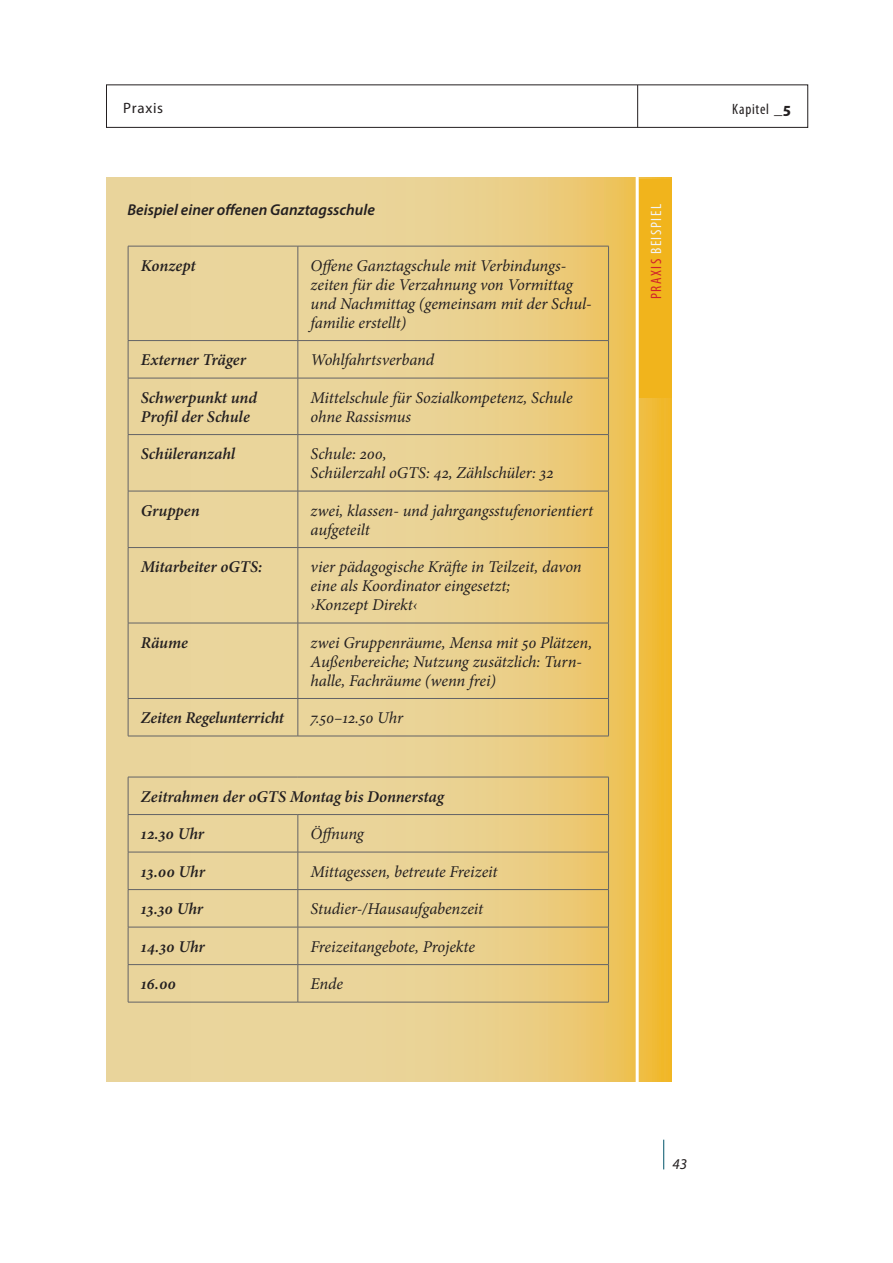
<style>
.page{position:relative;width:893px;height:1263px;background:#fff}
.page>*{position:absolute;margin:0;border:0;box-sizing:border-box;transform-origin:0 0}
.t1{font:italic 16.5px/19px "Minion Pro";letter-spacing:-.005em;color:#231f20}
.t2{font:italic 600 16.5px/19px "Minion Pro";letter-spacing:-.005em;color:#231f20}
.t3{font:italic 600 15.75px "Myriad Pro";color:#231f20}
.t4{font:condensed 15px "Myriad Pro";letter-spacing:.1em;color:#f2f3f4}
.t5{font:condensed 15px "Myriad Pro";letter-spacing:.05em;color:#231f20}
.t6{font:15px "Myriad Pro";letter-spacing:.05em;color:#231f20}
.t7{font:italic 15px "Myriad Pro";color:#231f20}
.s1{font-stretch:normal;font-size:16.5px}
.s2{font-weight:700;font-stretch:normal;font-size:16.5px}
.s3{color:#d1232a}
</style>
<div class="page">
<div style="left:106px;top:85px;width:702px;height:43px;border:1px solid #231f20"></div>
<hr style="left:637px;top:85px;width:1px;height:42px;background:#231f20">
<svg style="left:663px;top:1140px;width:1px;height:29px"></svg>
<svg style="left:106px;top:178px;width:566px;height:903px;background:#e9cf8a"></svg>
<div style="left:639px;top:179px;width:33px;height:218px;background:#f1b41c"></div>
<hr style="left:636px;top:165px;width:3px;height:937px;background:#fff">
<hr style="left:128px;top:246px;width:170px;height:1px;background:#636366">
<hr style="left:128px;top:246px;width:1px;height:94px;background:#636366">
<hr style="left:298px;top:246px;width:311px;height:1px;background:#636366">
<hr style="left:298px;top:246px;width:1px;height:94px;background:#636366">
<hr style="left:608px;top:246px;width:1px;height:94px;background:#636366">
<hr style="left:128px;top:340px;width:170px;height:1px;background:#636366">
<hr style="left:128px;top:341px;width:1px;height:37px;background:#636366">
<hr style="left:298px;top:340px;width:311px;height:1px;background:#636366">
<hr style="left:298px;top:341px;width:1px;height:37px;background:#636366">
<hr style="left:608px;top:341px;width:1px;height:37px;background:#636366">
<hr style="left:128px;top:378px;width:170px;height:1px;background:#636366">
<hr style="left:128px;top:378px;width:1px;height:56px;background:#636366">
<hr style="left:298px;top:378px;width:311px;height:1px;background:#636366">
<hr style="left:298px;top:378px;width:1px;height:56px;background:#636366">
<hr style="left:608px;top:378px;width:1px;height:56px;background:#636366">
<hr style="left:128px;top:434px;width:170px;height:1px;background:#636366">
<hr style="left:128px;top:435px;width:1px;height:56px;background:#636366">
<hr style="left:298px;top:434px;width:311px;height:1px;background:#636366">
<hr style="left:298px;top:435px;width:1px;height:56px;background:#636366">
<hr style="left:608px;top:435px;width:1px;height:56px;background:#636366">
<hr style="left:128px;top:491px;width:170px;height:1px;background:#636366">
<hr style="left:128px;top:491px;width:1px;height:56px;background:#636366">
<hr style="left:298px;top:491px;width:311px;height:1px;background:#636366">
<hr style="left:298px;top:491px;width:1px;height:56px;background:#636366">
<hr style="left:608px;top:491px;width:1px;height:56px;background:#636366">
<hr style="left:128px;top:547px;width:170px;height:1px;background:#636366">
<hr style="left:128px;top:548px;width:1px;height:75px;background:#636366">
<hr style="left:298px;top:547px;width:311px;height:1px;background:#636366">
<hr style="left:298px;top:548px;width:1px;height:75px;background:#636366">
<hr style="left:608px;top:548px;width:1px;height:75px;background:#636366">
<hr style="left:128px;top:623px;width:170px;height:1px;background:#636366">
<hr style="left:128px;top:623px;width:1px;height:75px;background:#636366">
<hr style="left:298px;top:623px;width:311px;height:1px;background:#636366">
<hr style="left:298px;top:623px;width:1px;height:75px;background:#636366">
<hr style="left:608px;top:623px;width:1px;height:75px;background:#636366">
<hr style="left:128px;top:698px;width:170px;height:1px;background:#636366">
<hr style="left:128px;top:699px;width:1px;height:37px;background:#636366">
<hr style="left:298px;top:698px;width:311px;height:1px;background:#636366">
<hr style="left:298px;top:699px;width:1px;height:37px;background:#636366">
<hr style="left:608px;top:699px;width:1px;height:37px;background:#636366">
<hr style="left:128px;top:736px;width:170px;height:1px;background:#636366">
<hr style="left:298px;top:736px;width:311px;height:1px;background:#636366">
<hr style="left:128px;top:777px;width:170px;height:1px;background:#636366">
<hr style="left:128px;top:777px;width:1px;height:37px;background:#636366">
<hr style="left:298px;top:777px;width:311px;height:1px;background:#636366">
<hr style="left:608px;top:777px;width:1px;height:37px;background:#636366">
<hr style="left:128px;top:814px;width:170px;height:1px;background:#636366">
<hr style="left:128px;top:815px;width:1px;height:37px;background:#636366">
<hr style="left:298px;top:814px;width:311px;height:1px;background:#636366">
<hr style="left:298px;top:815px;width:1px;height:37px;background:#636366">
<hr style="left:608px;top:815px;width:1px;height:37px;background:#636366">
<hr style="left:128px;top:852px;width:170px;height:1px;background:#636366">
<hr style="left:128px;top:852px;width:1px;height:37px;background:#636366">
<hr style="left:298px;top:852px;width:311px;height:1px;background:#636366">
<hr style="left:298px;top:852px;width:1px;height:37px;background:#636366">
<hr style="left:608px;top:852px;width:1px;height:37px;background:#636366">
<hr style="left:128px;top:889px;width:170px;height:1px;background:#636366">
<hr style="left:128px;top:890px;width:1px;height:37px;background:#636366">
<hr style="left:298px;top:889px;width:311px;height:1px;background:#636366">
<hr style="left:298px;top:890px;width:1px;height:37px;background:#636366">
<hr style="left:608px;top:890px;width:1px;height:37px;background:#636366">
<hr style="left:128px;top:927px;width:170px;height:1px;background:#636366">
<hr style="left:128px;top:927px;width:1px;height:37px;background:#636366">
<hr style="left:298px;top:927px;width:311px;height:1px;background:#636366">
<hr style="left:298px;top:927px;width:1px;height:37px;background:#636366">
<hr style="left:608px;top:927px;width:1px;height:37px;background:#636366">
<hr style="left:128px;top:964px;width:170px;height:1px;background:#636366">
<hr style="left:128px;top:965px;width:1px;height:37px;background:#636366">
<hr style="left:298px;top:964px;width:311px;height:1px;background:#636366">
<hr style="left:298px;top:965px;width:1px;height:37px;background:#636366">
<hr style="left:608px;top:965px;width:1px;height:37px;background:#636366">
<hr style="left:128px;top:1002px;width:170px;height:1px;background:#636366">
<hr style="left:298px;top:1002px;width:311px;height:1px;background:#636366">
<p class="t6" style="left:123px;top:98px;width:41px">Praxis</p>
<p class="t5" style="left:732px;top:100px;width:60px">Kapitel <span class="s1">_</span><span class="s2">5</span></p>
<p class="t3" style="left:128px;top:200px;width:249px">Beispiel einer offenen Ganztagsschule</p>
<p class="t4" style="left:647px;top:299px;width:97px;rotate:-90deg"><span class="s3">PRAXIS</span> BEISPIEL</p>
<p class="t2" style="left:141px;top:256px;width:56px">Konzept</p>
<p class="t1" style="left:311px;top:256px;width:283px">Offene Ganztagschule mit Verbindungs&shy;zeiten für die Verzahnung von Vormittag und Nachmittag (gemeinsam mit der Schul&shy;familie erstellt)</p>
<p class="t2" style="left:141px;top:350px;width:107px">Externer Träger</p>
<p class="t1" style="left:311px;top:350px;width:125px">Wohlfahrtsverband</p>
<p class="t2" style="left:141px;top:388px;width:118px">Schwerpunkt und<br>Profil der Schule</p>
<p class="t1" style="left:311px;top:388px;width:264px">Mittelschule für Sozialkompetenz, Schule ohne Rassismus</p>
<p class="t2" style="left:141px;top:444px;width:96px">Schüleranzahl</p>
<p class="t1" style="left:311px;top:445px;width:244px">Schule: 200,<br>Schülerzahl oGTS: 42, Zählschüler: 32</p>
<p class="t2" style="left:141px;top:501px;width:60px">Gruppen</p>
<p class="t1" style="left:311px;top:501px;width:284px">zwei, klassen- und jahrgangsstufenorientiert aufgeteilt</p>
<p class="t2" style="left:141px;top:557px;width:123px">Mitarbeiter oGTS:</p>
<p class="t1" style="left:311px;top:557px;width:273px">vier pädagogische Kräfte in Teilzeit, davon eine als Koordinator eingesetzt;<br>›Konzept Direkt‹</p>
<p class="t2" style="left:141px;top:633px;width:49px">Räume</p>
<p class="t1" style="left:311px;top:633px;width:283px">zwei Gruppenräume, Mensa mit 50 Plätzen,<br>Außenbereiche; Nutzung zusätzlich: Turn&shy;halle, Fachräume (wenn frei)</p>
<p class="t2" style="left:141px;top:708px;width:145px">Zeiten Regelunterricht</p>
<p class="t1" style="left:311px;top:708px;width:94px">7.50–12.50 Uhr</p>
<p class="t2" style="left:141px;top:787px;width:305px">Zeitrahmen der oGTS Montag bis Donnerstag</p>
<p class="t2" style="left:141px;top:824px;width:65px">12.30 Uhr</p>
<p class="t1" style="left:311px;top:824px;width:55px">Öffnung</p>
<p class="t2" style="left:141px;top:862px;width:66px">13.00 Uhr</p>
<p class="t1" style="left:311px;top:862px;width:189px">Mittagessen, betreute Freizeit</p>
<p class="t2" style="left:141px;top:899px;width:64px">13.30 Uhr</p>
<p class="t1" style="left:311px;top:899px;width:174px">Studier-/Hausaufgabenzeit</p>
<p class="t2" style="left:141px;top:937px;width:66px">14.30 Uhr</p>
<p class="t1" style="left:311px;top:937px;width:166px">Freizeitangebote, Projekte</p>
<p class="t2" style="left:141px;top:974px;width:37px">16.00</p>
<p class="t1" style="left:311px;top:974px;width:34px">Ende</p>
<p class="t7" style="left:672px;top:1155px;width:16px">43</p>
</div>
